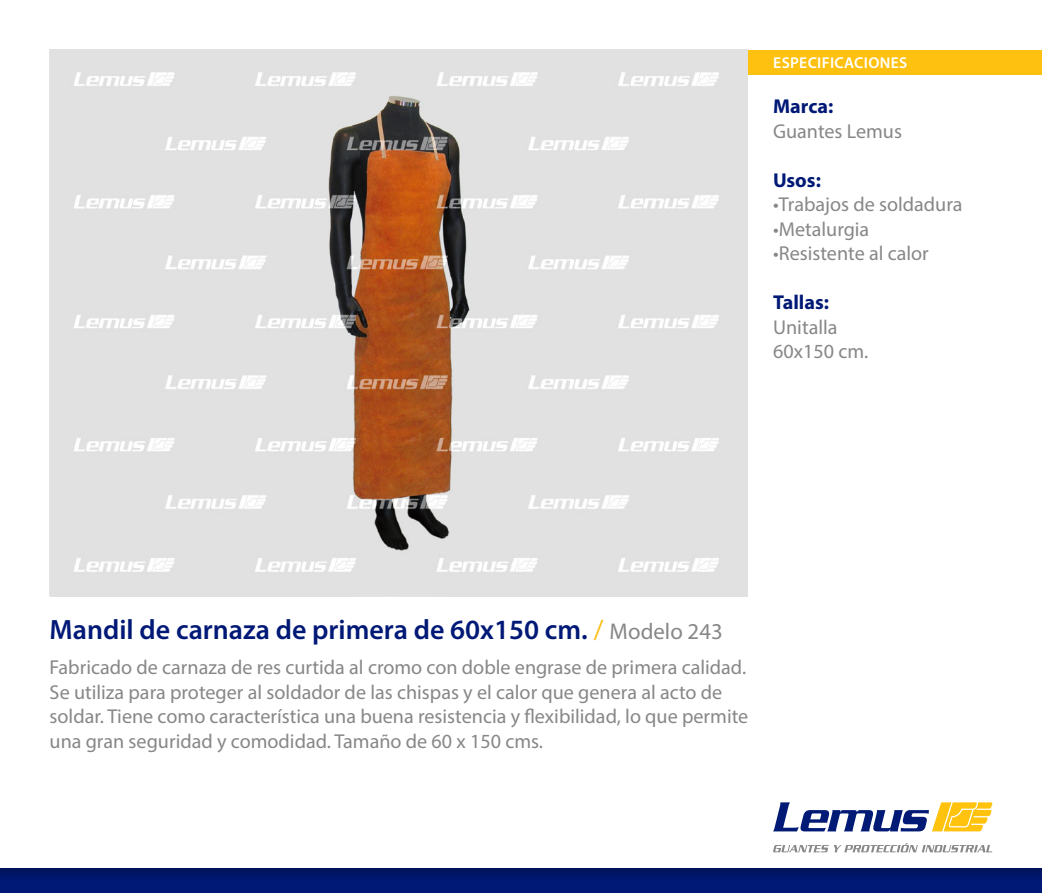
<style>
.page{position:relative;width:1042px;height:893px;background:#fff}
.page>*{position:absolute;margin:0;border:0;box-sizing:border-box;transform-origin:0 0}
.t1{font:600 28px "Myriad Pro";color:#001976}
.t2{font:20.12px/24.5px "Myriad Pro";color:#878787}
.t3{font:700 20.12px "Myriad Pro";color:#001976}
.t4{font:600 15.75px "Myriad Pro";letter-spacing:.02em;color:#fff}
.s1{font-weight:400;color:#fabe19}
.s2{font-weight:400;font-size:22.75px;color:#878787}
</style>
<div class="page">
<img style="left:50px;top:50px;width:697px;height:546px">
<img style="left:0;top:868px;width:1042px;height:25px">
<div style="left:748px;top:50px;width:294px;height:24px;background:#ffc10f"></div>
<svg style="left:773px;top:802px;width:219px;height:29px"></svg>
<svg style="left:773px;top:843px;width:219px;height:9px"></svg>
<p class="t4" style="left:773px;top:53px;width:136px">ESPECIFICACIONES</p>
<p class="t3" style="left:773px;top:93px;width:62px">Marca:</p>
<p class="t2" style="left:773px;top:118px;width:130px">Guantes Lemus</p>
<p class="t3" style="left:773px;top:167px;width:49px">Usos:</p>
<p class="t2" style="left:773px;top:192px;width:191px">•Trabajos de soldadura</p>
<p class="t2" style="left:773px;top:216px;width:98px">•Metalurgia</p>
<p class="t2" style="left:773px;top:241px;width:157px">•Resistente al calor</p>
<p class="t3" style="left:773px;top:289px;width:57px">Tallas:</p>
<p class="t2" style="left:773px;top:314px;width:97px">Unitalla<br>60x150 cm.</p>
<h1 class="t1" style="left:50px;top:612px;width:674px">Mandil de carnaza de primera de 60x150 cm. <span class="s1">/</span> <span class="s2">Modelo 243</span></h1>
<p class="t2" style="left:50px;top:655px;width:700px">Fabricado de carnaza de res curtida al cromo con doble engrase de primera calidad.<br>Se utiliza para proteger al soldador de las chispas y el calor que genera al acto de soldar. Tiene como característica una buena resistencia y flexibilidad, lo que permite una gran seguridad y comodidad. Tamaño de 60 x 150 cms.</p>
</div>
